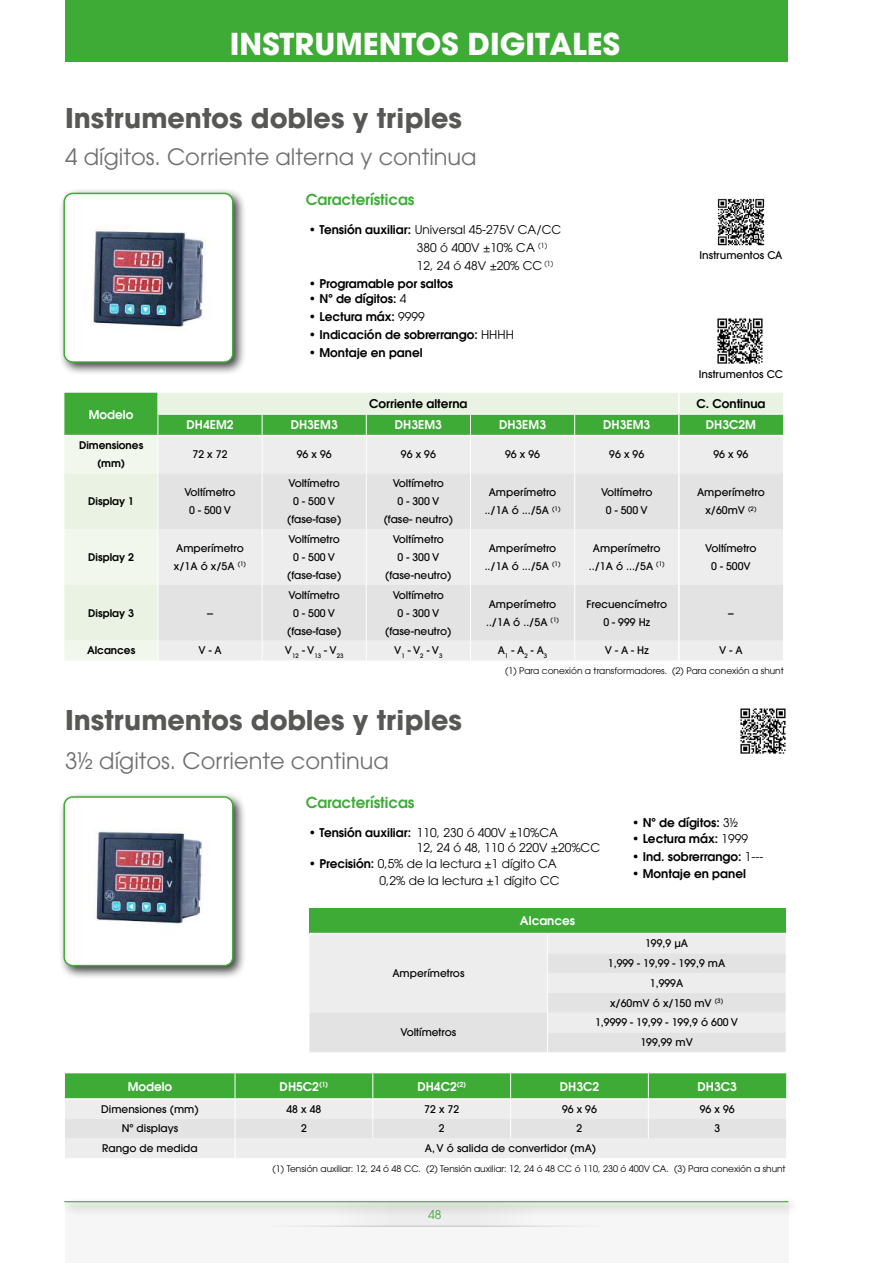
<style>
.page{position:relative;width:893px;height:1263px;background:#fff}
.page>*{position:absolute;margin:0;border:0;box-sizing:border-box;transform-origin:0 0}
.t1{font:700 30px "ITC Avant Garde Std";color:#fff}
.t2{font:700 27px "ITC Avant Garde Std";color:#575756}
.t3{font:22.5px "ITC Avant Garde Std";color:#706f6f}
.t4{font:600 15px "ITC Avant Garde Std";color:#3fab37}
.t5{font:12px/18px "ITC Avant Garde Std";color:#000}
.t6{font:600 12px "ITC Avant Garde Std";color:#000}
.t7{font:600 12px "ITC Avant Garde Std";color:#fff}
.t8{font:12px "ITC Avant Garde Std";color:#3fab37}
.t9{font:500 10.5px/18px "ITC Avant Garde Std";color:#000;text-align:center}
.t10{font:600 10.5px/18px "ITC Avant Garde Std";color:#000;text-align:center}
.t11{font:9px "ITC Avant Garde Std";color:#000}
.t12{font:500 6.15px "ITC Avant Garde Std";color:#000}
.s1{font-weight:600}
.s2{font-weight:400}
</style>
<div class="page">
<div style="left:65px;top:0;width:723px;height:61px;background:#3fab37"></div>
<div style="left:65px;top:1202px;width:723px;height:61px;background:#f6f6f6"></div>
<div style="left:435px;top:1202px;width:100px;height:25px;background:#ededed"></div>
<div style="left:335px;top:1202px;width:100px;height:25px;background:#ededed"></div>
<hr style="left:435px;top:1225px;width:187px;height:2px;background:#c6c6c6">
<hr style="left:249px;top:1225px;width:186px;height:2px;background:#c6c6c6">
<div style="left:61px;top:1196px;width:739px;height:19px;background:#000;opacity:.75"></div>
<hr style="left:64px;top:1201px;width:724px;height:1px;background:#3fab37">
<div style="left:59px;top:791px;width:188px;height:189px;background:#000;opacity:.75"></div>
<div style="left:64px;top:797px;width:169px;height:168px;background:#fff;border-radius:9px"></div>
<div style="left:63px;top:796px;width:171px;height:170px;border:2px solid #3fab37;border-radius:9px"></div>
<img style="left:95px;top:831px;width:108px;height:93px">
<div style="left:309px;top:908px;width:477px;height:25px;background:#3fab37"></div>
<div style="left:309px;top:934px;width:477px;height:19px;background:#ededed"></div>
<svg style="left:309px;top:953px;width:477px;height:99px;background:#e8e8e8"></svg>
<svg style="left:547px;top:934px;width:1px;height:118px"></svg>
<svg style="left:65px;top:1073px;width:721px;height:85px;background:#b8d7b6"></svg>
<div style="left:59px;top:188px;width:188px;height:188px;background:#000;opacity:.75"></div>
<div style="left:64px;top:193px;width:169px;height:169px;background:#fff;border-radius:9px"></div>
<div style="left:63px;top:193px;width:171px;height:170px;border:2px solid #3fab37;border-radius:9px"></div>
<img style="left:93px;top:227px;width:111px;height:100px">
<svg style="left:64px;top:393px;width:719px;height:267px;background:#dae5d9"></svg>
<img style="left:717px;top:198px;width:48px;height:48px">
<img style="left:717px;top:318px;width:46px;height:46px">
<img style="left:740px;top:708px;width:46px;height:46px">
<h1 class="t1" style="left:230px;top:24px;width:391px">INSTRUMENTOS DIGITALES</h1>
<h2 class="t2" style="left:65px;top:100px;width:398px">Instrumentos dobles y triples</h2>
<h3 class="t3" style="left:65px;top:143px;width:413px">4 dígitos. Corriente alterna y continua</h3>
<h3 class="t4" style="left:306px;top:190px;width:110px">Características</h3>
<p class="t5" style="left:417px;top:220px;width:146px;text-indent:-108px"><span class="s1">• Tensión auxiliar:</span> Universal 45-275V CA/CC<br>380 ó 400V ±10% CA <sup>(1)<br></sup>12, 24 ó 48V ±20% CC <sup>(1)</sup></p>
<p class="t6" style="left:309px;top:275px;width:146px">• Programable por saltos</p>
<p class="t6" style="left:309px;top:291px;width:99px">• Nº de dígitos: <span class="s2">4</span></p>
<p class="t6" style="left:309px;top:309px;width:117px">• Lectura máx: <span class="s2">9999</span></p>
<p class="t6" style="left:309px;top:327px;width:206px">• Indicación de sobrerrango: <span class="s2">HHHH</span></p>
<p class="t6" style="left:309px;top:345px;width:115px">• Montaje en panel</p>
<p class="t9" style="left:699px;top:246px;width:84px">Instrumentos CA</p>
<p class="t9" style="left:699px;top:365px;width:86px">Instrumentos CC</p>
<p class="t7" style="left:89px;top:406px;width:46px">Modelo</p>
<p class="t6" style="left:369px;top:396px;width:100px">Corriente alterna</p>
<p class="t6" style="left:696px;top:396px;width:71px">C. Continua</p>
<p class="t7" style="left:186px;top:417px;width:49px">DH4EM2</p>
<p class="t7" style="left:291px;top:417px;width:49px">DH3EM3</p>
<p class="t7" style="left:395px;top:417px;width:49px">DH3EM3</p>
<p class="t7" style="left:499px;top:417px;width:49px">DH3EM3</p>
<p class="t7" style="left:603px;top:417px;width:49px">DH3EM3</p>
<p class="t7" style="left:706px;top:417px;width:52px">DH3C2M</p>
<p class="t10" style="left:79px;top:436px;width:66px">Dimensiones (mm)</p>
<p class="t9" style="left:193px;top:445px;width:36px">72 x 72</p>
<p class="t9" style="left:297px;top:445px;width:36px">96 x 96</p>
<p class="t9" style="left:401px;top:445px;width:36px">96 x 96</p>
<p class="t9" style="left:505px;top:445px;width:36px">96 x 96</p>
<p class="t9" style="left:609px;top:445px;width:36px">96 x 96</p>
<p class="t9" style="left:713px;top:445px;width:36px">96 x 96</p>
<p class="t10" style="left:88px;top:492px;width:47px">Display 1</p>
<p class="t9" style="left:184px;top:483px;width:53px">Voltímetro<br>0 - 500 V</p>
<p class="t9" style="left:287px;top:474px;width:56px">Voltímetro<br>0 - 500 V (fase-fase)</p>
<p class="t9" style="left:384px;top:474px;width:71px">Voltímetro<br>0 - 300 V (fase- neutro)</p>
<p class="t9" style="left:485px;top:483px;width:77px">Amperímetro ../1A ó .../5A <sup>(1)</sup></p>
<p class="t9" style="left:601px;top:483px;width:53px">Voltímetro<br>0 - 500 V</p>
<p class="t9" style="left:697px;top:483px;width:69px">Amperímetro x/60mV <sup>(2)</sup></p>
<p class="t10" style="left:88px;top:548px;width:47px">Display 2</p>
<p class="t9" style="left:174px;top:539px;width:74px;text-align:left">Amperímetro x/1A ó x/5A <sup>(1)</sup></p>
<p class="t9" style="left:287px;top:530px;width:56px">Voltímetro<br>0 - 500 V (fase-fase)</p>
<p class="t9" style="left:385px;top:530px;width:68px">Voltímetro<br>0 - 300 V (fase-neutro)</p>
<p class="t9" style="left:485px;top:539px;width:77px">Amperímetro ../1A ó .../5A <sup>(1)</sup></p>
<p class="t9" style="left:589px;top:539px;width:77px">Amperímetro ../1A ó .../5A <sup>(1)</sup></p>
<p class="t9" style="left:705px;top:539px;width:53px">Voltímetro<br>0 - 500V</p>
<p class="t10" style="left:88px;top:604px;width:47px">Display 3</p>
<p class="t9" style="left:207px;top:604px;width:7px">--</p>
<p class="t9" style="left:287px;top:586px;width:56px">Voltímetro<br>0 - 500 V (fase-fase)</p>
<p class="t9" style="left:385px;top:586px;width:68px">Voltímetro<br>0 - 300 V (fase-neutro)</p>
<p class="t9" style="left:486px;top:595px;width:74px;text-align:left">Amperímetro ../1A ó ../5A <sup>(1)</sup></p>
<p class="t9" style="left:586px;top:595px;width:82px">Frecuencímetro<br>0 - 999 Hz</p>
<p class="t9" style="left:728px;top:604px;width:7px">--</p>
<p class="t10" style="left:87px;top:641px;width:50px">Alcances</p>
<p class="t9" style="left:198px;top:641px;width:25px">V - A</p>
<p class="t12" style="left:285px;top:652px;width:60px"><sup>V</sup>12 <sup>-</sup> <sup>V</sup>13 <sup>-</sup> <sup>V</sup>23</p>
<p class="t9" style="left:394px;top:641px;width:50px">V<sub>1</sub> - V<sub>2</sub> - V<sub>3</sub></p>
<p class="t9" style="left:498px;top:641px;width:51px">A<sub>1</sub> - A<sub>2</sub> - A<sub>3</sub></p>
<p class="t9" style="left:605px;top:641px;width:45px">V - A - Hz</p>
<p class="t9" style="left:719px;top:641px;width:25px">V - A</p>
<p class="t11" style="left:505px;top:665px;width:280px">(1) Para conexión a transformadores. (2) Para conexión a shunt</p>
<h2 class="t2" style="left:65px;top:702px;width:398px">Instrumentos dobles y triples</h2>
<h3 class="t3" style="left:65px;top:747px;width:325px">3½ dígitos. Corriente continua</h3>
<h3 class="t4" style="left:306px;top:793px;width:110px">Características</h3>
<p class="t5" style="left:417px;top:825px;width:185px;line-height:14.4px;text-indent:-108px"><span class="s1">• Tensión auxiliar:</span> 110, 230 ó 400V ±10%CA<br>12, 24 ó 48, 110 ó 220V ±20%CC</p>
<p class="t5" style="left:309px;top:855px;width:252px;line-height:16.5px;text-align:right"><span class="s1">• Precisión:</span> 0,5% de la lectura ±1 dígito CA<br>0,2% de la lectura ±1 dígito CC</p>
<p class="t7" style="left:520px;top:913px;width:57px">Alcances</p>
<p class="t9" style="left:392px;top:964px;width:74px">Amperímetros</p>
<p class="t6" style="left:632px;top:814px;width:107px">• Nº de dígitos: <span class="s2">3½</span></p>
<p class="t6" style="left:632px;top:831px;width:117px">• Lectura máx: <span class="s2">1999</span></p>
<p class="t6" style="left:632px;top:849px;width:133px">• Ind. sobrerrango: <span class="s2">1---</span></p>
<p class="t6" style="left:632px;top:865px;width:115px">• Montaje en panel</p>
<p class="t9" style="left:608px;top:933px;width:119px;line-height:19.8px">199,9 µA<br>1,999 - 19,99 - 199,9 mA<br>1,999A<br>x/60mV ó x/150 mV <sup>(3)</sup></p>
<p class="t9" style="left:401px;top:1023px;width:57px">Voltímetros</p>
<p class="t9" style="left:595px;top:1012px;width:144px;line-height:19.8px">1,9999 - 19,99 - 199,9 ó 600 V<br>199,99 mV</p>
<p class="t7" style="left:128px;top:1078px;width:46px">Modelo</p>
<p class="t7" style="left:280px;top:1078px;width:50px">DH5C2<sup>(1)</sup></p>
<p class="t7" style="left:417px;top:1078px;width:50px">DH4C2<sup>(2)</sup></p>
<p class="t7" style="left:560px;top:1078px;width:41px">DH3C2</p>
<p class="t7" style="left:698px;top:1078px;width:41px">DH3C3</p>
<p class="t9" style="left:101px;top:1100px;width:99px">Dimensiones (mm)</p>
<p class="t9" style="left:286px;top:1100px;width:36px">48 x 48</p>
<p class="t9" style="left:424px;top:1100px;width:36px">72 x 72</p>
<p class="t9" style="left:562px;top:1100px;width:36px">96 x 96</p>
<p class="t9" style="left:700px;top:1100px;width:36px">96 x 96</p>
<p class="t9" style="left:122px;top:1119px;width:58px">Nº displays</p>
<p class="t9" style="left:301px;top:1119px;width:7px">2</p>
<p class="t9" style="left:439px;top:1119px;width:7px">2</p>
<p class="t9" style="left:577px;top:1119px;width:7px">2</p>
<p class="t9" style="left:714px;top:1119px;width:7px">3</p>
<p class="t9" style="left:102px;top:1139px;width:97px">Rango de medida</p>
<p class="t9" style="left:425px;top:1139px;width:173px">A, V ó salida de convertidor (mA)</p>
<p class="t11" style="left:273px;top:1163px;width:515px">(1) Tensión auxiliar: 12, 24 ó 48 CC. (2) Tensión auxiliar: 12, 24 ó 48 CC ó 110, 230 ó 400V CA. (3) Para conexión a shunt</p>
<p class="t8" style="left:428px;top:1207px;width:15px">48</p>
</div>
